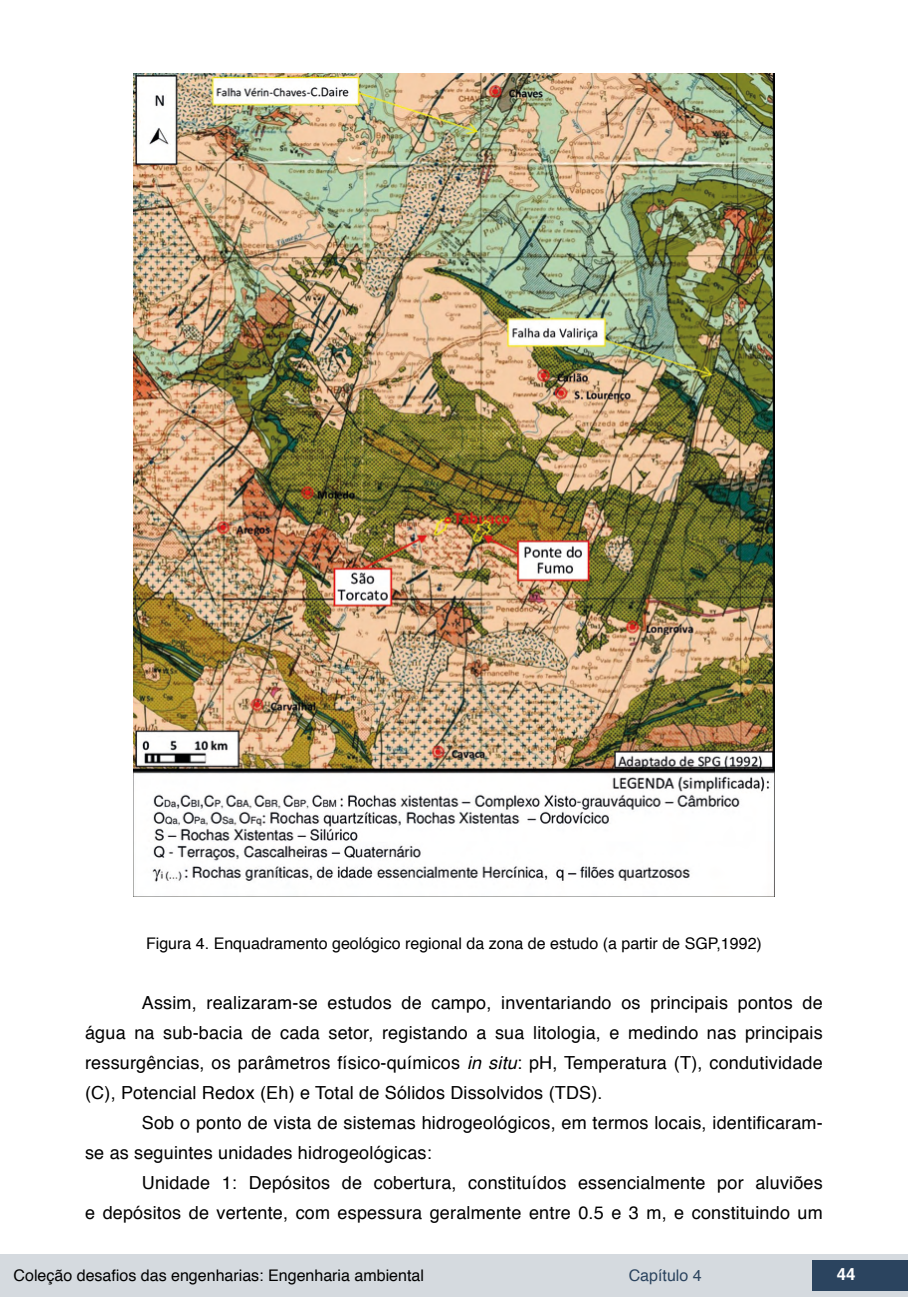
<style>
.page{position:relative;width:908px;height:1304px;background:#fff}
.page>*{position:absolute;margin:0;border:0;box-sizing:border-box;transform-origin:0 0}
.t1{font:18px/30px "Helvetica";letter-spacing:.01em;color:#000;text-align:justify}
.t2{font:700 16.8px "Helvetica";color:#fff}
.t3{font:16px "Helvetica";color:#000}
.t4{font:16px "Helvetica";color:#2b445f}
.s1{font-style:italic}
</style>
<div class="page">
<div style="left:0;top:1254px;width:906px;height:43px;background:#d5dadf"></div>
<div style="left:812px;top:1261px;width:95px;height:30px;background:#2b445f"></div>
<img style="left:133px;top:74px;width:641px;height:823px">
<p class="t3" style="left:146px;top:931px;width:617px">Figura 4. Enquadramento geológico regional da zona de estudo (a partir de SGP,1992)</p>
<p class="t1" style="left:85px;top:988px;width:738px;text-indent:57px">Assim, realizaram-se estudos de campo, inventariando os principais pontos de água na sub-bacia de cada setor, registando a sua litologia, e medindo nas principais ressurgências, os parâmetros físico-químicos <span class="s1">in situ</span>: pH, Temperatura (T), condutividade (C), Potencial Redox (Eh) e Total de Sólidos Dissolvidos (TDS).</p>
<p class="t1" style="left:85px;top:1108px;width:738px;text-indent:57px">Sob o ponto de vista de sistemas hidrogeológicos, em termos locais, identificaram&shy;se as seguintes unidades hidrogeológicas:</p>
<p class="t1" style="left:85px;top:1168px;width:738px;text-align:right">Unidade 1: Depósitos de cobertura, constituídos essencialmente por aluviões<br>e depósitos de vertente, com espessura geralmente entre 0.5 e 3 m, e constituindo um</p>
<p class="t3" style="left:14px;top:1263px;width:411px">Coleção desafios das engenharias: Engenharia ambiental</p>
<p class="t4" style="left:628px;top:1263px;width:74px">Capítulo 4</p>
<p class="t2" style="left:836px;top:1261px;width:20px">44</p>
</div>
